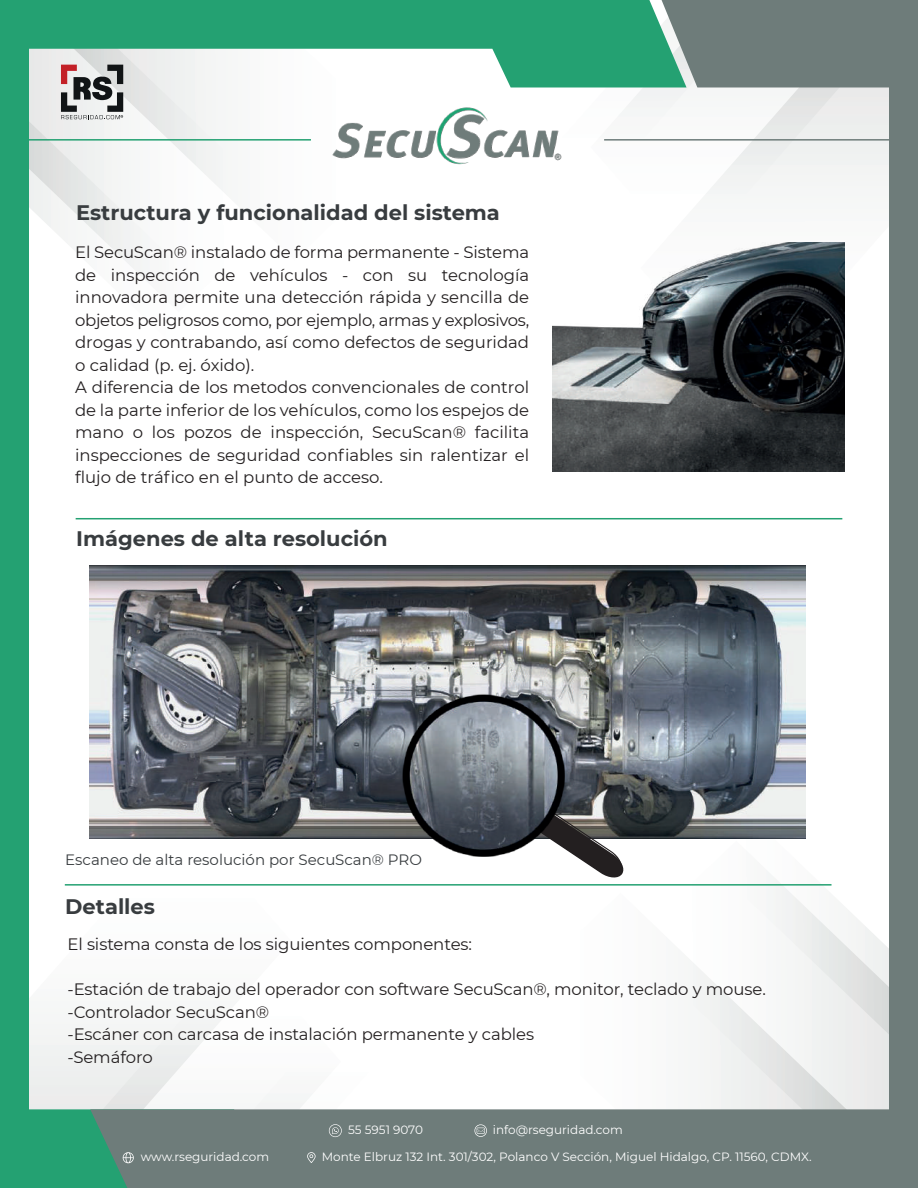
<style>
.page{position:relative;width:918px;height:1188px;background:#fff}
.page>*{position:absolute;margin:0;border:0;box-sizing:border-box;transform-origin:0 0}
.t1{font:700 21px "Montserrat";color:#383c3f}
.t2{font:16.5px/22.5px "Montserrat";letter-spacing:-.005em;color:#231f20}
.t3{font:15px "Montserrat";color:#383c3f}
.t4{font:12px "Montserrat";color:#fff}
</style>
<div class="page">
<svg style="left:547px;top:87px;width:343px;height:115px"></svg>
<svg style="left:28px;top:1007px;width:284px;height:102px"></svg>
<svg style="left:693px;top:795px;width:197px;height:314px"></svg>
<svg style="left:28px;top:87px;width:195px;height:271px"></svg>
<div style="left:0;top:0;width:28px;height:1188px;background:#24a172"></div>
<div style="left:890px;top:0;width:28px;height:1188px;background:#6e7c7a"></div>
<hr style="left:604px;top:139px;width:314px;height:2px;background:#6e7c7a">
<hr style="left:0;top:139px;width:311px;height:2px;background:#24a172">
<svg style="left:28px;top:0;width:634px;height:87px;fill:#24a172"></svg>
<svg style="left:662px;top:0;width:228px;height:87px;background:#70827e"></svg>
<div style="left:270px;top:1109px;width:620px;height:79px;background:#6e7c7a"></div>
<img style="left:332px;top:104px;width:229px;height:63px">
<svg style="left:61px;top:65px;width:62px;height:55px"></svg>
<svg style="left:28px;top:1109px;width:242px;height:79px;background:#558977"></svg>
<svg style="left:307px;top:1152px;width:9px;height:11px"></svg>
<svg style="left:329px;top:1124px;width:13px;height:13px"></svg>
<svg style="left:474px;top:1124px;width:13px;height:13px"></svg>
<hr style="left:76px;top:518px;width:766px;height:1px;background:#24a172">
<hr style="left:65px;top:884px;width:767px;height:2px;background:#24a172">
<img style="left:89px;top:566px;width:716px;height:273px">
<svg style="left:585px;top:803px;width:41px;height:75px"></svg>
<img style="left:382px;top:674px;width:203px;height:189px">
<img style="left:552px;top:243px;width:293px;height:229px">
<p class="t1" style="left:76px;top:197px;width:425px">Estructura y funcionalidad del sistema</p>
<p class="t2" style="left:75px;top:241px;width:456px">El SecuScan® instalado de forma permanente - Sistema de inspección de vehículos - con su tecnología innovadora permite una detección rápida y sencilla de objetos peligrosos como, por ejemplo, armas y explosivos, drogas y contrabando, así como defectos de seguridad o calidad (p. ej. óxido).<br>A diferencia de los metodos convencionales de control de la parte inferior de los vehículos, como los espejos de mano o los pozos de inspección, SecuScan® facilita inspecciones de seguridad confiables sin ralentizar el flujo de tráfico en el punto de acceso.</p>
<p class="t1" style="left:76px;top:524px;width:313px">Imágenes de alta resolución</p>
<p class="t3" style="left:65px;top:849px;width:358px">Escaneo de alta resolución por SecuScan® PRO</p>
<p class="t1" style="left:65px;top:891px;width:91px">Detalles</p>
<p class="t2" style="left:67px;top:933px;width:406px">El sistema consta de los siguientes componentes:</p>
<p class="t2" style="left:67px;top:978px;width:700px">-Estación de trabajo del operador con software SecuScan®, monitor, teclado y mouse. -Controlador SecuScan®<br>-Escáner con carcasa de instalación permanente y cables<br>-Semáforo</p>
<p class="t4" style="left:348px;top:1122px;width:76px">55 5951 9070</p>
<p class="t4" style="left:493px;top:1122px;width:132px">info@rseguridad.com</p>
<p class="t4" style="left:141px;top:1149px;width:130px">www.rseguridad.com</p>
<p class="t4" style="left:322px;top:1149px;width:491px">Monte Elbruz 132 Int. 301/302, Polanco V Sección, Miguel Hidalgo, CP. 11560, CDMX.</p>
</div>
